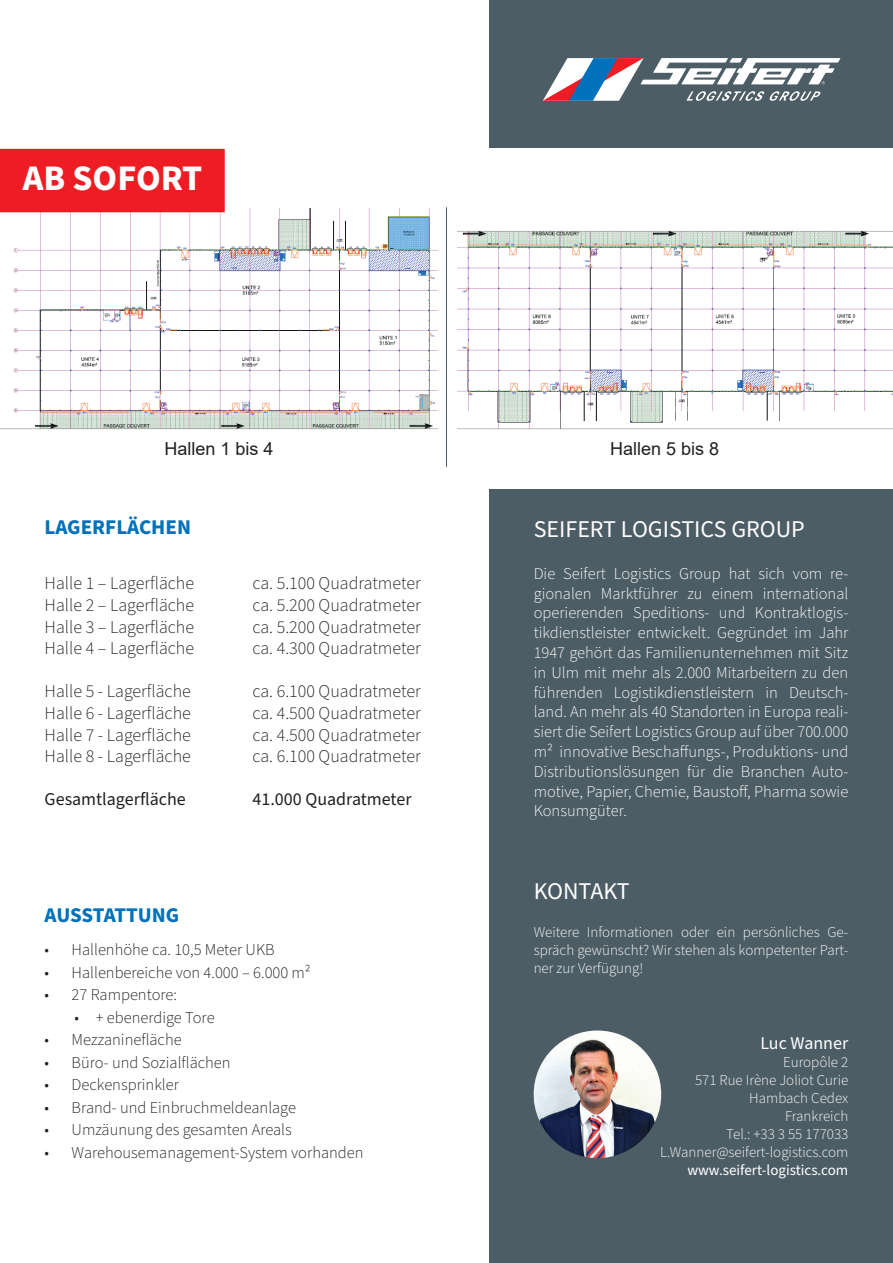
<style>
.page{position:relative;width:893px;height:1263px;background:#fff}
.page>*{position:absolute;margin:0;border:0;box-sizing:border-box;transform-origin:0 0}
.t1{font:700 36px "Source Sans Pro";color:#fff}
.t2{font:24px "Source Sans Pro";color:#fff}
.t3{font:700 21px "Source Sans Pro";color:#0072bc}
.t4{font:300 18px/21.6px "Source Sans Pro";color:#231f20;text-align:justify}
.t5{font:18px "Source Sans Pro";color:#231f20}
.t6{font:18px "Arial";color:#231f20}
.t7{font:18px "Source Sans Pro";color:#fff}
.t8{font:300 16.5px/19.8px "Source Sans Pro";color:#fff;text-align:justify}
.t9{font:300 16.5px "Source Sans Pro";color:#231f20}
.t10{font:300 15px/18px "Source Sans Pro";color:#fff;text-align:right}
.t11{font:15px "Source Sans Pro";color:#fff}
</style>
<div class="page">
<div style="left:489px;top:0;width:404px;height:1263px;background:#4d5d65"></div>
<svg style="left:543px;top:58px;width:297px;height:43px"></svg>
<img style="left:0;top:209px;width:437px;height:220px">
<img style="left:534px;top:1030px;width:127px;height:128px;border-radius:64px">
<div style="left:457px;top:149px;width:436px;height:340px;background:#fff"></div>
<img style="left:457px;top:231px;width:436px;height:199px">
<div style="left:0;top:150px;width:224px;height:62px;background:#ee1d23"></div>
<div style="left:0;top:149px;width:225px;height:63px;border:2px solid #ee1d23"></div>
<hr style="left:446px;top:207px;width:1px;height:260px;background:#4d5d65">
<h1 class="t1" style="left:23px;top:154px;width:181px">AB SOFORT</h1>
<p class="t6" style="left:164px;top:437px;width:111px">Hallen 1 bis 4</p>
<p class="t6" style="left:610px;top:437px;width:111px">Hallen 5 bis 8</p>
<p class="t3" style="left:45px;top:513px;width:148px">LAGERFLÄCHEN</p>
<p class="t4" style="left:45px;top:573px;width:151px">Halle 1 – Lagerfläche Halle 2 – Lagerfläche Halle 3 – Lagerfläche Halle 4 – Lagerfläche</p>
<p class="t4" style="left:45px;top:681px;width:148px">Halle 5 - Lagerfläche Halle 6 - Lagerfläche Halle 7 - Lagerfläche Halle 8 - Lagerfläche</p>
<p class="t5" style="left:45px;top:787px;width:143px">Gesamtlagerfläche</p>
<p class="t4" style="left:253px;top:573px;width:170px">ca. 5.100 Quadratmeter ca. 5.200 Quadratmeter ca. 5.200 Quadratmeter ca. 4.300 Quadratmeter</p>
<p class="t4" style="left:253px;top:681px;width:170px">ca. 6.100 Quadratmeter ca. 4.500 Quadratmeter ca. 4.500 Quadratmeter ca. 6.100 Quadratmeter</p>
<p class="t5" style="left:253px;top:787px;width:161px">41.000 Quadratmeter</p>
<p class="t3" style="left:45px;top:901px;width:136px">AUSSTATTUNG</p>
<p class="t9" style="left:45px;top:939px;width:232px">• Hallenhöhe ca. 10,5 Meter UKB</p>
<p class="t9" style="left:45px;top:961px;width:268px">• Hallenbereiche von 4.000 – 6.000 m²</p>
<p class="t9" style="left:45px;top:984px;width:134px">• 27 Rampentore:</p>
<p class="t9" style="left:74px;top:1006px;width:142px">• + ebenerdige Tore</p>
<p class="t9" style="left:45px;top:1029px;width:139px">• Mezzaninefläche</p>
<p class="t9" style="left:45px;top:1051px;width:187px">• Büro- und Sozialflächen</p>
<p class="t9" style="left:45px;top:1074px;width:136px">• Deckensprinkler</p>
<p class="t9" style="left:45px;top:1096px;width:253px">• Brand- und Einbruchmeldeanlage</p>
<p class="t9" style="left:45px;top:1119px;width:249px">• Umzäunung des gesamten Areals</p>
<p class="t9" style="left:45px;top:1141px;width:320px">• Warehousemanagement-System vorhanden</p>
<h2 class="t2" style="left:534px;top:513px;width:273px">SEIFERT LOGISTICS GROUP</h2>
<p class="t8" style="left:534px;top:564px;width:316px">Die Seifert Logistics Group hat sich vom re&shy;gionalen Marktführer zu einem international operierenden Speditions- und Kontraktlogis&shy;tikdienstleister entwickelt. Gegründet im Jahr 1947 gehört das Familienunternehmen mit Sitz in Ulm mit mehr als 2.000 Mitarbeitern zu den führenden Logistikdienstleistern in Deutsch&shy;land. An mehr als 40 Standorten in Europa reali&shy;siert die Seifert Logistics Group auf über 700.000 m² innovative Beschaffungs-, Produktions- und Distributionslösungen für die Branchen Auto&shy;motive, Papier, Chemie, Baustoff, Pharma sowie Konsumgüter.</p>
<h2 class="t2" style="left:534px;top:875px;width:98px">KONTAKT</h2>
<p class="t10" style="left:534px;top:923px;width:316px;text-align:justify">Weitere Informationen oder ein persönliches Ge&shy;spräch gewünscht? Wir stehen als kompetenter Part&shy;ner zur Verfügung!</p>
<p class="t7" style="left:760px;top:1031px;width:89px">Luc Wanner</p>
<p class="t10" style="left:660px;top:1053px;width:190px">Europôle 2<br>571 Rue Irène Joliot Curie<br>Hambach Cedex<br>Frankreich<br>Tel.: +33 3 55 177033<br>L.Wanner@seifert-logistics.com</p>
<p class="t11" style="left:687px;top:1160px;width:162px">www.seifert-logistics.com</p>
</div>
